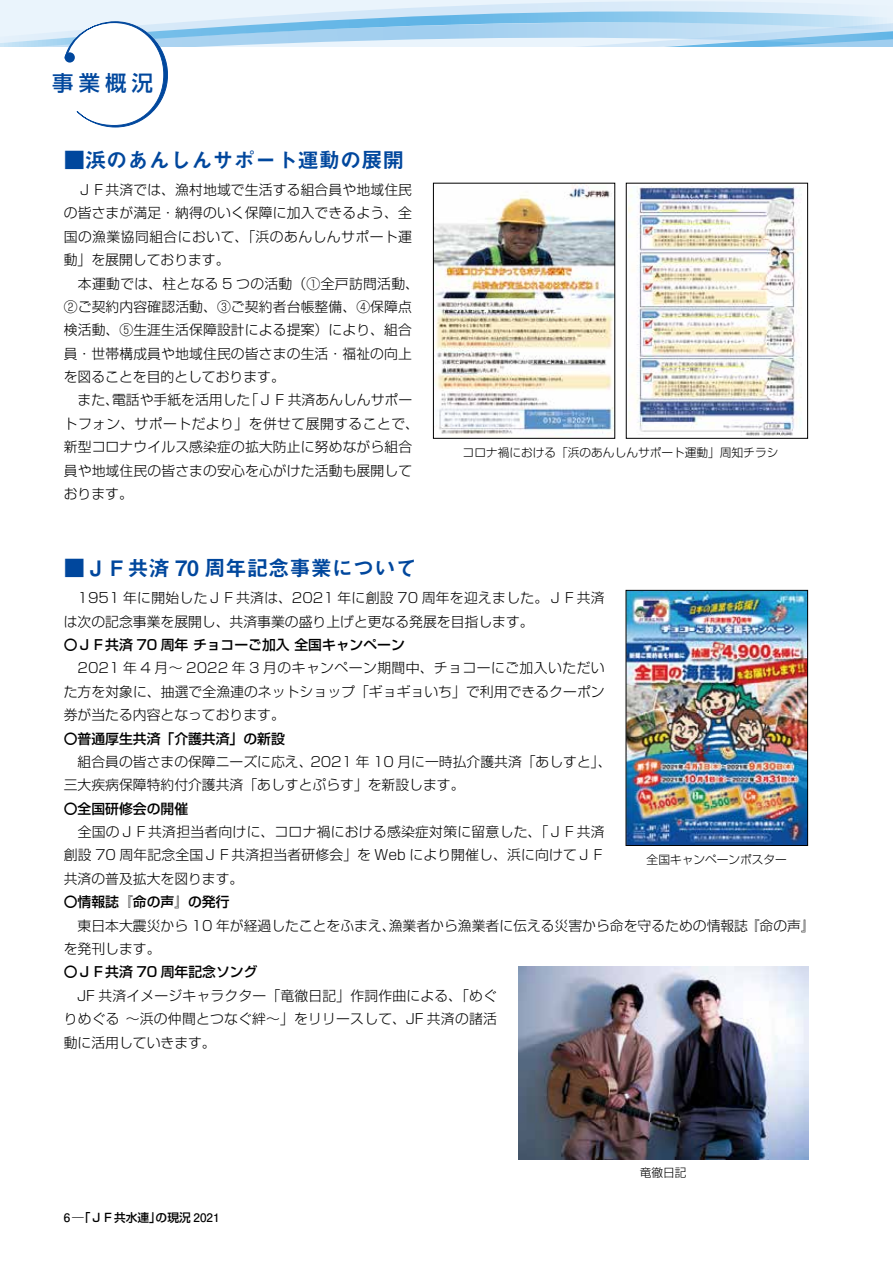
<style>
.page{position:relative;width:893px;height:1263px;background:#fff}
.page>*{position:absolute;margin:0;border:0;box-sizing:border-box;transform-origin:0 0}
.t1{font:21.3px "Midashi Go Pro MB31";color:#00479d}
.t2{font:500 21.3px "Shin Go Pr 5";color:#00479d}
.t3{font:300 13.8px/23.4px "Shin Go Pro";letter-spacing:.01em;color:#000}
.t4{font:500 13.8px "Shin Go Pro";color:#000}
.t5{font:300 11.7px "Shin Go Pro";color:#000}
.t6{font:500 11.7px "Shin Go Pro";color:#000}
.s1{font-family:"Futo Go B101 Pro";font-weight:700}
.s2{font-weight:300}
</style>
<div class="page">
<svg style="left:0;top:0;width:893px;height:127px"></svg>
<div style="left:65px;top:52px;width:10px;height:11px;background:#00479d;border-radius:50%"></div>
<img style="left:435px;top:185px;width:178px;height:252px">
<div style="left:433px;top:183px;width:182px;height:256px;border:1px solid #000"></div>
<img style="left:629px;top:186px;width:173px;height:249px">
<div style="left:626px;top:183px;width:182px;height:256px;border:1px solid #000"></div>
<img style="left:628px;top:592px;width:178px;height:252px">
<div style="left:626px;top:590px;width:182px;height:256px;border:1px solid #000"></div>
<img style="left:518px;top:966px;width:290px;height:193px">
<h1 class="t2" style="left:52px;top:65px;width:102px">事業概況</h1>
<h1 class="t1" style="left:64px;top:142px;width:342px">■浜のあんしんサポート運動の展開</h1>
<p class="t3" style="left:64px;top:176px;width:357px">　ＪＦ共済では、漁村地域で生活する組合員や地域住民の皆さまが満足・納得のいく保障に加入できるよう、全国の漁業協同組合において、「浜のあんしんサポート運動」を展開しております。<br>　本運動では、柱となる 5 つの活動（①全戸訪問活動、<br>②ご契約内容確認活動、③ご契約者台帳整備、④保障点検活動、⑤生涯生活保障設計による提案）により、組合員・世帯構成員や地域住民の皆さまの生活・福祉の向上を図ることを目的としております。<br>　また、電話や手紙を活用した「Ｊ F 共済あんしんサポートフォン、サポートだより」を併せて展開することで、新型コロナウイルス感染症の拡大防止に努めながら組合員や地域住民の皆さまの安心を心がけた活動も展開しております。</p>
<p class="t5" style="left:463px;top:443px;width:317px">コロナ禍における「浜のあんしんサポート運動」周知チラシ</p>
<h1 class="t1" style="left:64px;top:551px;width:355px">■ＪＦ共済 70 周年記念事業について</h1>
<p class="t3" style="left:64px;top:585px;width:542px">　1951 年に開始したＪＦ共済は、2021 年に創設 70 周年を迎えました。ＪＦ共済は次の記念事業を展開し、共済事業の盛り上げと更なる発展を目指します。</p>
<p class="t4" style="left:64px;top:633px;width:343px">〇ＪＦ共済 70 周年チョコーご加入全国キャンペーン</p>
<p class="t3" style="left:64px;top:655px;width:542px;text-align:justify">　2021 年 4 月～ 2022 年 3 月のキャンペーン期間中、チョコーにご加入いただいた方を対象に、抽選で全漁連のネットショップ「ギョギョいち」で利用できるクーポン券が当たる内容となっております。</p>
<p class="t4" style="left:64px;top:727px;width:223px">〇普通厚生共済「介護共済」の新設</p>
<p class="t3" style="left:64px;top:748px;width:549px">　組合員の皆さまの保障ニーズに応え、2021 年 10 月に一時払介護共済「あしすと」、三大疾病保障特約付介護共済「あしすとぷらす」を新設します。</p>
<p class="t4" style="left:64px;top:797px;width:126px">〇全国研修会の開催</p>
<p class="t3" style="left:64px;top:818px;width:543px;text-align:justify">　全国のＪＦ共済担当者向けに、コロナ禍における感染症対策に留意した、「ＪＦ共済創設 70 周年記念全国ＪＦ共済担当者研修会」を Web により開催し、浜に向けてＪＦ共済の普及拡大を図ります。</p>
<p class="t4" style="left:64px;top:891px;width:167px">〇情報誌『命の声』の発行</p>
<p class="t3" style="left:64px;top:912px;width:753px">　東日本大震災から 10 年が経過したことをふまえ、漁業者から漁業者に伝える災害から命を守るための情報誌『命の声』を発刊します。</p>
<p class="t4" style="left:64px;top:961px;width:195px">〇ＪＦ共済 70 周年記念ソング</p>
<p class="t3" style="left:64px;top:982px;width:435px;text-align:justify">　JF 共済イメージキャラクター「竜徹日記」作詞作曲による、「めぐりめぐる～浜の仲間とつなぐ絆～」をリリースして、JF 共済の諸活動に活用していきます。</p>
<p class="t5" style="left:647px;top:850px;width:142px">全国キャンペーンポスター</p>
<p class="t6" style="left:64px;top:1208px;width:157px"><span class="s1">6</span> <span class="s2">—</span>「ＪＦ共水連」の現況 <span class="s1">2021</span></p>
<p class="t5" style="left:640px;top:1163px;width:48px">竜徹日記</p>
</div>
